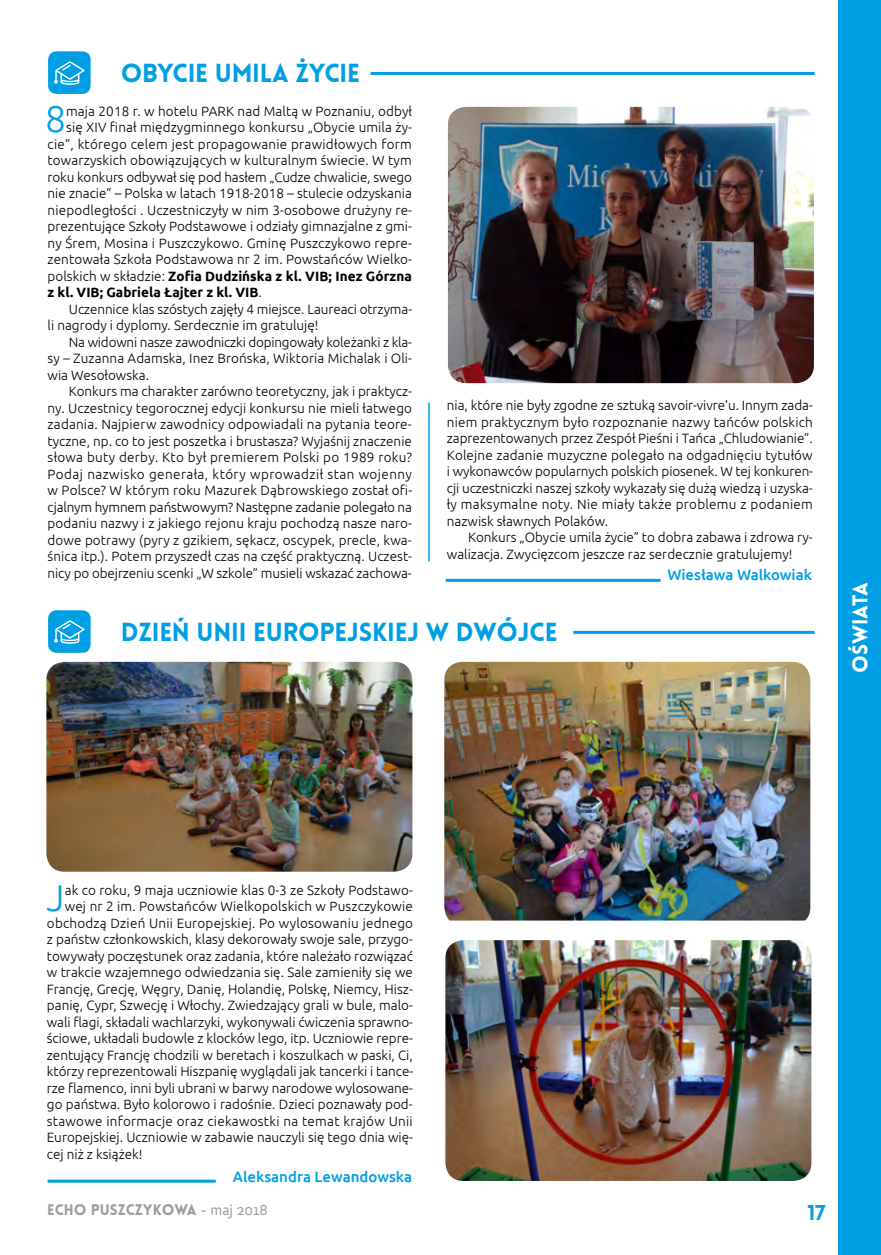
<style>
.page{position:relative;width:881px;height:1255px;background:#fff}
.page>*{position:absolute;margin:0;border:0;box-sizing:border-box;transform-origin:0 0}
.t1{font:300 37.35px "Ubuntu";color:#009fe3}
.t2{font:900 25.5px "Lovelo";letter-spacing:-.01em;color:#009fe3}
.t3{font:900 21px "Lovelo";color:#fff}
.t4{font:900 21px "Lovelo";color:#009fe3}
.t5{font:500 15px "Ubuntu";color:#009fe3}
.t6{font:900 15px "Lovelo";color:#9d9d9c}
.t7{font:300 13.5px/16.5px "Ubuntu";color:#000;text-align:justify}
.t8{font:300 13.5px "Ubuntu";letter-spacing:.02em;color:#000}
.t9{font:700 13.5px "Ubuntu";letter-spacing:.005em;color:#000}
.t10{font:300 13.5px "Ubuntu";letter-spacing:.03em;color:#000}
.s1{font-weight:300}
.s2{font-family:"Anivers";font-weight:400}
</style>
<div class="page">
<div style="left:838px;top:0;width:42px;height:1254px;background:#009fe3"></div>
<hr style="left:428px;top:402px;width:1px;height:159px;background:#009fe3">
<div style="left:48px;top:51px;width:43px;height:43px;background:#009fe3;border-radius:9px"></div>
<div style="left:48px;top:610px;width:43px;height:42px;background:#009fe3;border-radius:9px"></div>
<svg style="left:54px;top:61px;width:31px;height:24px"></svg>
<svg style="left:54px;top:620px;width:31px;height:23px"></svg>
<hr style="left:370px;top:72px;width:444px;height:3px;background:#009fe3">
<hr style="left:573px;top:631px;width:241px;height:3px;background:#009fe3">
<hr style="left:445px;top:579px;width:215px;height:3px;background:#009fe3">
<hr style="left:48px;top:1179px;width:168px;height:3px;background:#009fe3">
<img style="left:447px;top:107px;width:366px;height:276px">
<img style="left:46px;top:661px;width:366px;height:210px">
<img style="left:444px;top:661px;width:366px;height:259px">
<img style="left:445px;top:940px;width:366px;height:240px">
<h2 class="t2" style="left:121px;top:57px;width:240px">OBYCIE UMILA ŻYCIE</h2>
<h1 class="t1" style="left:45px;top:96px;width:23px">8</h1>
<p class="t7" style="left:66px;top:102px;width:347px">maja 2018 r. w hotelu PARK nad Maltą w Poznaniu, odbył</p>
<p class="t7" style="left:66px;top:119px;width:347px">się XIV finał międzygminnego konkursu „Obycie umila ży-</p>
<p class="t8" style="left:48px;top:136px;width:365px">cie”, którego celem jest propagowanie prawidłowych form</p>
<p class="t7" style="left:48px;top:152px;width:365px">towarzyskich obowiązujących w kulturalnym świecie. W tym</p>
<p class="t7" style="left:48px;top:168px;width:366px">roku konkurs odbywał się pod hasłem „Cudze chwalicie, swego</p>
<p class="t7" style="left:48px;top:185px;width:365px">nie znacie” – Polska w latach 1918-2018 – stulecie odzyskania</p>
<p class="t7" style="left:48px;top:201px;width:366px">niepodległości . Uczestniczyły w nim 3-osobowe drużyny re-</p>
<p class="t7" style="left:48px;top:218px;width:365px">prezentujące Szkoły Podstawowe i odziały gimnazjalne z gmi-</p>
<p class="t7" style="left:48px;top:234px;width:366px">ny Śrem, Mosina i Puszczykowo. Gminę Puszczykowo repre-</p>
<p class="t7" style="left:48px;top:251px;width:366px">zentowała Szkoła Podstawowa nr 2 im. Powstańców Wielko-</p>
<p class="t9" style="left:48px;top:268px;width:365px"><span class="s1">polskich w składzie:</span> Zofia Dudzińska z kl. VIB; Inez Górzna</p>
<p class="t9" style="left:48px;top:284px;width:215px">z kl. VIB; Gabriela Łajter z kl. VIB<span class="s1">.</span></p>
<p class="t7" style="left:69px;top:300px;width:344px">Uczennice klas szóstych zajęły 4 miejsce. Laureaci otrzyma-</p>
<p class="t7" style="left:48px;top:317px;width:272px">li nagrody i dyplomy. Serdecznie im gratuluję!</p>
<p class="t7" style="left:69px;top:333px;width:344px">Na widowni nasze zawodniczki dopingowały koleżanki z kla-</p>
<p class="t7" style="left:48px;top:350px;width:366px">sy – Zuzanna Adamska, Inez Brońska, Wiktoria Michalak i Oli-</p>
<p class="t7" style="left:48px;top:366px;width:103px">wia Wesołowska.</p>
<p class="t7" style="left:69px;top:383px;width:344px">Konkurs ma charakter zarówno teoretyczny, jak i praktycz-</p>
<p class="t7" style="left:48px;top:399px;width:366px">ny. Uczestnicy tegorocznej edycji konkursu nie mieli łatwego</p>
<p class="t7" style="left:48px;top:416px;width:365px">zadania. Najpierw zawodnicy odpowiadali na pytania teore-</p>
<p class="t7" style="left:48px;top:432px;width:365px">tyczne, np. co to jest poszetka i brustasza? Wyjaśnij znaczenie</p>
<p class="t8" style="left:48px;top:449px;width:366px">słowa buty derby. Kto był premierem Polski po 1989 roku?</p>
<p class="t10" style="left:48px;top:466px;width:365px">Podaj nazwisko generała, który wprowadził stan wojenny</p>
<p class="t7" style="left:48px;top:482px;width:366px">w Polsce? W którym roku Mazurek Dąbrowskiego został ofi-</p>
<p class="t7" style="left:48px;top:498px;width:366px">cjalnym hymnem państwowym? Następne zadanie polegało na</p>
<p class="t7" style="left:48px;top:515px;width:365px">podaniu nazwy i z jakiego rejonu kraju pochodzą nasze naro-</p>
<p class="t7" style="left:48px;top:531px;width:365px">dowe potrawy (pyry z gzikiem, sękacz, oscypek, precle, kwa-</p>
<p class="t7" style="left:48px;top:548px;width:365px">śnica itp.). Potem przyszedł czas na część praktyczną. Uczest-</p>
<p class="t7" style="left:48px;top:564px;width:365px">nicy po obejrzeniu scenki „W szkole” musieli wskazać zachowa-</p>
<p class="t7" style="left:446px;top:397px;width:367px">nia, które nie były zgodne ze sztuką savoir-vivre’u. Innym zada&shy;niem praktycznym było rozpoznanie nazwy tańców polskich zaprezentowanych przez Zespół Pieśni i Tańca „Chludowianie”.<br>Kolejne zadanie muzyczne polegało na odgadnięciu tytułów i wykonawców popularnych polskich piosenek. W tej konkuren&shy;cji uczestniczki naszej szkoły wykazały się dużą wiedzą i uzyska&shy;ły maksymalne noty. Nie miały także problemu z podaniem nazwisk sławnych Polaków.</p>
<p class="t7" style="left:446px;top:529px;width:367px;text-indent:21px">Konkurs „Obycie umila życie” to dobra zabawa i zdrowa ry&shy;walizacja. Zwycięzcom jeszcze raz serdecznie gratulujemy!</p>
<p class="t5" style="left:667px;top:565px;width:146px">Wiesława Walkowiak</p>
<h2 class="t2" style="left:121px;top:616px;width:438px">DZIEŃ UNII EUROPEJSKIEJ W DWÓJCE</h2>
<h3 class="t3" style="left:846px;top:673px;width:92px;rotate:-90deg">OŚWIATA</h3>
<h1 class="t1" style="left:47px;top:875px;width:20px">J</h1>
<p class="t7" style="left:65px;top:881px;width:349px">ak co roku, 9 maja uczniowie klas 0-3 ze Szkoły Podstawo-</p>
<p class="t7" style="left:65px;top:897px;width:349px">wej nr 2 im. Powstańców Wielkopolskich w Puszczykowie</p>
<p class="t7" style="left:47px;top:914px;width:367px">obchodzą Dzień Unii Europejskiej. Po wylosowaniu jednego</p>
<p class="t7" style="left:47px;top:930px;width:367px">z państw członkowskich, klasy dekorowały swoje sale, przygo-</p>
<p class="t7" style="left:47px;top:947px;width:367px">towywały poczęstunek oraz zadania, które należało rozwiązać</p>
<p class="t7" style="left:47px;top:963px;width:367px">w trakcie wzajemnego odwiedzania się. Sale zamieniły się we</p>
<p class="t7" style="left:47px;top:980px;width:367px">Francję, Grecję, Węgry, Danię, Holandię, Polskę, Niemcy, Hisz-</p>
<p class="t7" style="left:47px;top:996px;width:367px">panię, Cypr, Szwecję i Włochy. Zwiedzający grali w bule, malo-</p>
<p class="t7" style="left:47px;top:1013px;width:367px">wali flagi, składali wachlarzyki, wykonywali ćwiczenia sprawno-</p>
<p class="t7" style="left:47px;top:1029px;width:367px">ściowe, układali budowle z klocków lego, itp. Uczniowie repre-</p>
<p class="t7" style="left:47px;top:1046px;width:367px">zentujący Francję chodzili w beretach i koszulkach w paski, Ci,</p>
<p class="t7" style="left:47px;top:1062px;width:367px">którzy reprezentowali Hiszpanię wyglądali jak tancerki i tance-</p>
<p class="t7" style="left:47px;top:1079px;width:367px">rze flamenco, inni byli ubrani w barwy narodowe wylosowane-</p>
<p class="t7" style="left:47px;top:1095px;width:367px">go państwa. Było kolorowo i radośnie. Dzieci poznawały pod-</p>
<p class="t8" style="left:47px;top:1112px;width:367px">stawowe informacje oraz ciekawostki na temat krajów Unii</p>
<p class="t7" style="left:47px;top:1128px;width:367px">Europejskiej. Uczniowie w zabawie nauczyli się tego dnia wię-</p>
<p class="t7" style="left:47px;top:1145px;width:97px">cej niż z książek!</p>
<p class="t5" style="left:233px;top:1166px;width:181px">Aleksandra Lewandowska</p>
<p class="t6" style="left:47px;top:1200px;width:222px">ECHO PUSZCZYKOWA <span class="s2">- maj 2018</span></p>
<h3 class="t4" style="left:807px;top:1199px;width:20px">17</h3>
</div>
